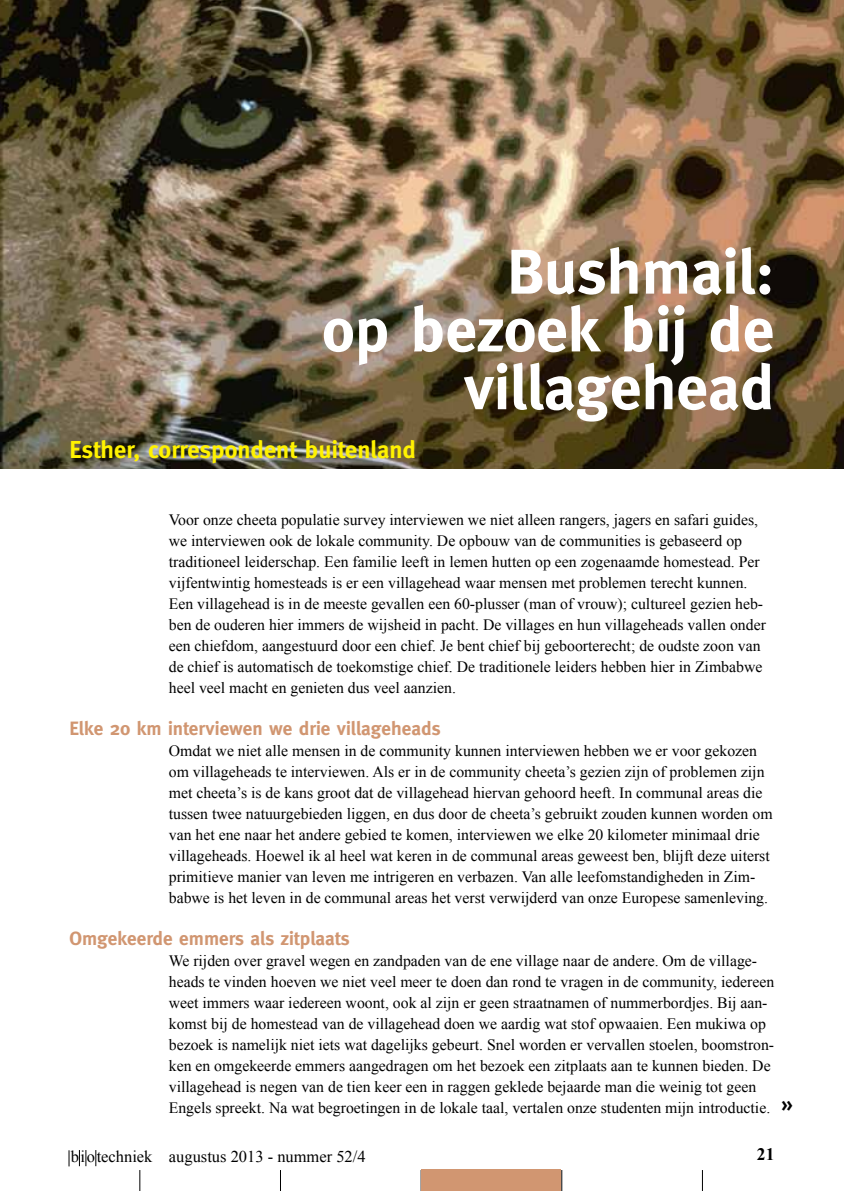
<style>
.page{position:relative;width:844px;height:1191px;background:#fff}
.page>*{position:absolute;margin:0;border:0;box-sizing:border-box;transform-origin:0 0}
.t1{font:700 63px/57.8px "Meta";color:#fff;text-align:right}
.t2{font:700 24.5px "Meta";color:#fff200}
.t3{font:700 21px "Meta Plus";color:#000}
.t4{font:700 19.25px "Meta";color:#d19671}
.t5{font:700 17.5px "Times New Roman";color:#000}
.t6{font:16.45px "Times New Roman";color:#000}
.t7{font:15.75px/21px "Times New Roman";color:#000}
</style>
<div class="page">
<svg style="left:79px;top:1150px;width:1px;height:16px"></svg>
<svg style="left:86px;top:1150px;width:1px;height:16px"></svg>
<svg style="left:95px;top:1150px;width:1px;height:16px"></svg>
<svg style="left:139px;top:1170px;width:1px;height:21px"></svg>
<svg style="left:280px;top:1170px;width:1px;height:21px"></svg>
<svg style="left:420px;top:1170px;width:1px;height:21px"></svg>
<svg style="left:561px;top:1170px;width:1px;height:21px"></svg>
<svg style="left:701px;top:1170px;width:1px;height:21px"></svg>
<svg style="left:69px;top:1150px;width:1px;height:16px"></svg>
<div style="left:421px;top:1169px;width:140px;height:22px;background:#d19671"></div>
<img style="left:0;top:0;width:843px;height:469px">
<h1 class="t1" style="left:322px;top:243px;width:454px">Bushmail:<br>op bezoek bij de villagehead</h1>
<h2 class="t2" style="left:69px;top:435px;width:348px">Esther, correspondent buitenland</h2>
<p class="t7" style="left:169px;top:509px;width:598px">Voor onze cheeta populatie survey interviewen we niet alleen rangers, jagers en safari guides, we interviewen ook de lokale community. De opbouw van de communities is gebaseerd op traditioneel leiderschap. Een familie leeft in lemen hutten op een zogenaamde homestead. Per vijfentwintig homesteads is er een villagehead waar mensen met problemen terecht kunnen.<br>Een villagehead is in de meeste gevallen een 60-plusser (man of vrouw); cultureel gezien heb&shy;ben de ouderen hier immers de wijsheid in pacht. De villages en hun villageheads vallen onder een chiefdom, aangestuurd door een chief. Je bent chief bij geboorterecht; de oudste zoon van de chief is automatisch de toekomstige chief. De traditionele leiders hebben hier in Zimbabwe heel veel macht en genieten dus veel aanzien.</p>
<p class="t4" style="left:69px;top:717px;width:372px">Elke 20 km interviewen we drie villageheads</p>
<p class="t7" style="left:169px;top:740px;width:605px">Omdat we niet alle mensen in de community kunnen interviewen hebben we er voor gekozen om villageheads te interviewen. Als er in de community cheeta’s gezien zijn of problemen zijn met cheeta’s is de kans groot dat de villagehead hiervan gehoord heeft. In communal areas die tussen twee natuurgebieden liggen, en dus door de cheeta’s gebruikt zouden kunnen worden om van het ene naar het andere gebied te komen, interviewen we elke 20 kilometer minimaal drie villageheads. Hoewel ik al heel wat keren in de communal areas geweest ben, blijft deze uiterst primitieve manier van leven me intrigeren en verbazen. Van alle leefomstandigheden in Zim&shy;babwe is het leven in de communal areas het verst verwijderd van onze Europese samenleving.</p>
<p class="t4" style="left:69px;top:927px;width:281px">Omgekeerde emmers als zitplaats</p>
<p class="t7" style="left:169px;top:950px;width:607px">We rijden over gravel wegen en zandpaden van de ene village naar de andere. Om de village&shy;heads te vinden hoeven we niet veel meer te doen dan rond te vragen in de community, iedereen weet immers waar iedereen woont, ook al zijn er geen straatnamen of nummerbordjes. Bij aan&shy;komst bij de homestead van de villagehead doen we aardig wat stof opwaaien. Een mukiwa op bezoek is namelijk niet iets wat dagelijks gebeurt. Snel worden er vervallen stoelen, boomstron&shy;ken en omgekeerde emmers aangedragen om het bezoek een zitplaats aan te kunnen bieden. De villagehead is negen van de tien keer een in raggen geklede bejaarde man die weinig tot geen Engels spreekt. Na wat begroetingen in de lokale taal, vertalen onze studenten mijn introductie.</p>
<h3 class="t3" style="left:780px;top:1092px;width:13px">»</h3>
<p class="t6" style="left:71px;top:1145px;width:296px">biotechniek augustus 2013 - nummer 52/4</p>
<p class="t5" style="left:756px;top:1142px;width:19px">21</p>
</div>
